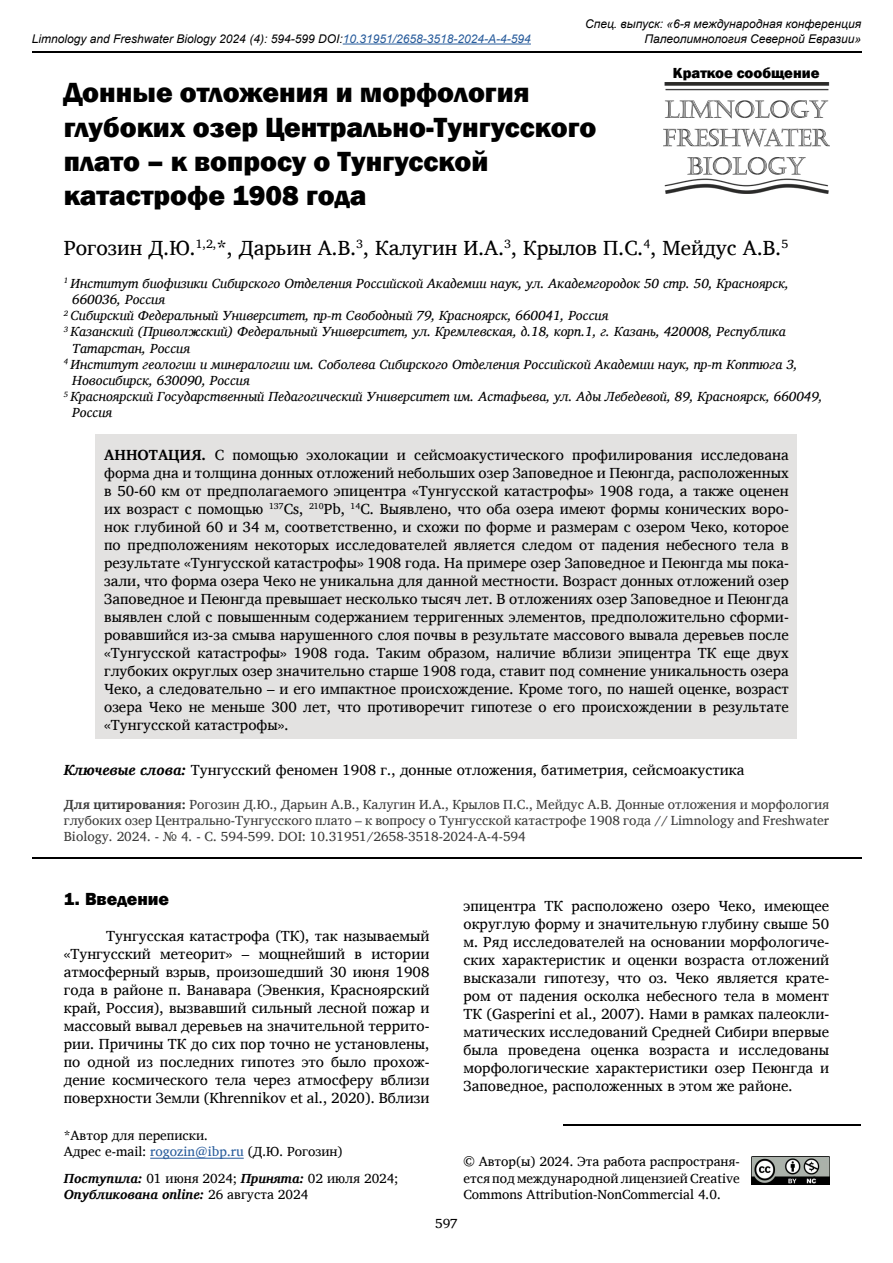
<style>
.page{position:relative;width:893px;height:1263px;background:#fff}
.page>*{position:absolute;margin:0;border:0;box-sizing:border-box;transform-origin:0 0}
.t1{font:800 28.5px/34.2px "Franklin Gothic";color:#000}
.t2{font:21px "Charis SIL";color:#000}
.t3{font:800 18px "Franklin Gothic";color:#000}
.t4{font:15px/18px "Charis SIL";color:#000;text-align:justify}
.t5{font:800 15px "Franklin Gothic";color:#000}
.t6{font:italic 13.5px "Charis SIL";color:#000}
.t7{font:13.5px/16.2px "Charis SIL";color:#3c3c3b;text-align:justify}
.t8{font:13.5px/16.2px "Charis SIL";color:#000;text-align:justify}
.t9{font:italic 700 13.5px/16.2px "Charis SIL";color:#000}
.t10{font:italic 12px/14.4px "Arial";color:#000;text-align:right}
.s1{font-weight:700}
.s2{font-weight:700;font-style:italic}
.s3{color:#275b9b}
.s4{font-weight:400;font-style:normal}
</style>
<div class="page">
<hr style="left:32px;top:51px;width:829px;height:2px;background:#000">
<hr style="left:563px;top:1124px;width:298px;height:1px;background:#000">
<img style="left:663px;top:82px;width:166px;height:112px">
<img style="left:751px;top:1157px;width:78px;height:27px">
<hr style="left:343px;top:44px;width:188px;height:1px;background:#275b9b">
<div style="left:96px;top:434px;width:701px;height:304px;background:#e3e2e1"></div>
<hr style="left:150px;top:1158px;width:94px;height:1px;background:#275b9b">
<hr style="left:32px;top:857px;width:829px;height:2px;background:#000">
<p class="t10" style="left:585px;top:17px;width:277px">Спец. выпуск: «6-я международная конференция<br>Палеолимнология Северной Евразии»</p>
<h1 class="t1" style="left:64px;top:76px;width:534px">Донные отложения и морфология глубоких озер Центрально-Тунгусского плато – к вопросу о Тунгусской катастрофе 1908 года</h1>
<h2 class="t2" style="left:64px;top:236px;width:726px">Рогозин Д.Ю.<sup>1,2,</sup>*, Дарьин А.В.<sup>3</sup>, Калугин И.А.<sup>3</sup>, Крылов П.С.<sup>4</sup>, Мейдус А.В.<sup>5</sup></h2>
<p class="t6" style="left:64px;top:275px;width:727px"><sup>1</sup> Институт биофизики Сибирского Отделения Российской Академии наук, ул. Академгородок 50 стр. 50, Красноярск,</p>
<p class="t6" style="left:72px;top:291px;width:94px">660036, Россия</p>
<p class="t6" style="left:64px;top:308px;width:546px"><sup>2</sup> Сибирский Федеральный Университет, пр-т Свободный 79, Красноярск, 660041, Россия</p>
<p class="t6" style="left:64px;top:324px;width:724px"><sup>3</sup> Казанский (Приволжский) Федеральный Университет, ул. Кремлевская, д.18, корп.1, г. Казань, 420008, Республика</p>
<p class="t6" style="left:72px;top:340px;width:119px">Татарстан, Россия</p>
<p class="t6" style="left:64px;top:356px;width:735px"><sup>4</sup> Институт геологии и минералогии им. Соболева Сибирского Отделения Российской Академии наук, пр-т Коптюга 3,</p>
<p class="t6" style="left:72px;top:372px;width:179px">Новосибирск, 630090, Россия</p>
<p class="t6" style="left:64px;top:389px;width:760px"><sup>5</sup> Красноярский Государственный Педагогический Университет им. Астафьева, ул. Ады Лебедевой, 89, Красноярск, 660049,</p>
<p class="t6" style="left:72px;top:405px;width:42px">Россия</p>
<p class="t4" style="left:104px;top:446px;width:686px"><span class="s1">АННОТАЦИЯ.</span> С помощью эхолокации и сейсмоакустического профилирования исследована форма дна и толщина донных отложений небольших озер Заповедное и Пеюнгда, расположенных в 50-60 км от предполагаемого эпицентра «Тунгусской катастрофы» 1908 года, а также оценен их возраст с помощью <sup>137</sup>Cs, <sup>210</sup>Pb, <sup>14</sup>С. Выявлено, что оба озера имеют формы конических воро&shy;нок глубиной 60 и 34 м, соответственно, и схожи по форме и размерам с озером Чеко, которое по предположениям некоторых исследователей является следом от падения небесного тела в результате «Тунгусской катастрофы» 1908 года. На примере озер Заповедное и Пеюнгда мы пока&shy;зали, что форма озера Чеко не уникальна для данной местности. Возраст донных отложений озер Заповедное и Пеюнгда превышает несколько тысяч лет. В отложениях озер Заповедное и Пеюнгда выявлен слой с повышенным содержанием терригенных элементов, предположительно сформи&shy;ровавшийся из-за смыва нарушенного слоя почвы в результате массового вывала деревьев после «Тунгусской катастрофы» 1908 года. Таким образом, наличие вблизи эпицентра ТК еще двух глубоких округлых озер значительно старше 1908 года, ставит под сомнение уникальность озера Чеко, а следовательно – и его импактное происхождение. Кроме того, по нашей оценке, возраст озера Чеко не меньше 300 лет, что противоречит гипотезе о его происхождении в результате «Тунгусской катастрофы».</p>
<p class="t4" style="left:64px;top:760px;width:682px"><span class="s2">Ключевые слова:</span> Тунгусский феномен 1908 г., донные отложения, батиметрия, сейсмоакустика</p>
<p class="t10" style="left:32px;top:32px;width:500px">Limnology and Freshwater Biology 2024 (4): 594-599 DOI:<span class="s3">10.31951/2658-3518-2024-A-4-594</span></p>
<p class="t5" style="left:673px;top:63px;width:148px">Краткое сообщение</p>
<p class="t7" style="left:64px;top:796px;width:767px"><span class="s1">Для цитирования:</span> Рогозин Д.Ю., Дарьин А.В., Калугин И.А., Крылов П.С., Мейдус А.В. Донные отложения и морфология глубоких озер Центрально-Тунгусского плато – к вопросу о Тунгусской катастрофе 1908 года // Limnology and Freshwater Biology. 2024. - № 4. - С. 594-599. DOI: 10.31951/2658-3518-2024-A-4-594</p>
<p class="t3" style="left:64px;top:888px;width:107px">1. Введение</p>
<p class="t4" style="left:64px;top:927px;width:367px;text-indent:43px">Тунгусская катастрофа (ТК), так называемый «Тунгусский метеорит» – мощнейший в истории атмосферный взрыв, произошедший 30 июня 1908 года в районе п. Ванавара (Эвенкия, Красноярский край, Россия), вызвавший сильный лесной пожар и массовый вывал деревьев на значительной террито&shy;рии. Причины ТК до сих пор точно не установлены, по одной из последних гипотез это было прохож&shy;дение космического тела через атмосферу вблизи поверхности Земли (Khrennikov et al., 2020). Вблизи</p>
<p class="t8" style="left:64px;top:1127px;width:280px">*Автор для переписки.<br>Адрес e-mail: <span class="s3">rogozin@ibp.ru</span> (Д.Ю. Рогозин)</p>
<p class="t9" style="left:64px;top:1170px;width:336px">Поступила: <span class="s4">01 июня 2024;</span> Принята: <span class="s4">02 июля 2024;<br></span>Опубликована online: <span class="s4">26 августа 2024</span></p>
<p class="t4" style="left:463px;top:896px;width:367px">эпицентра ТК расположено озеро Чеко, имеющее округлую форму и значительную глубину свыше 50 м. Ряд исследователей на основании морфологиче&shy;ских характеристик и оценки возраста отложений высказали гипотезу, что оз. Чеко является крате&shy;ром от падения осколка небесного тела в момент ТК (Gasperini et al., 2007). Нами в рамках палеокли&shy;матических исследований Средней Сибири впервые была проведена оценка возраста и исследованы морфологические характеристики озер Пеюнгда и Заповедное, расположенных в этом же районе.</p>
<p class="t8" style="left:463px;top:1154px;width:278px">© Автор(ы) 2024. Эта работа распространя&shy;ется под международной лицензией Creative Commons Attribution-NonCommercial 4.0.</p>
<p class="t8" style="left:435px;top:1215px;width:24px">597</p>
</div>
